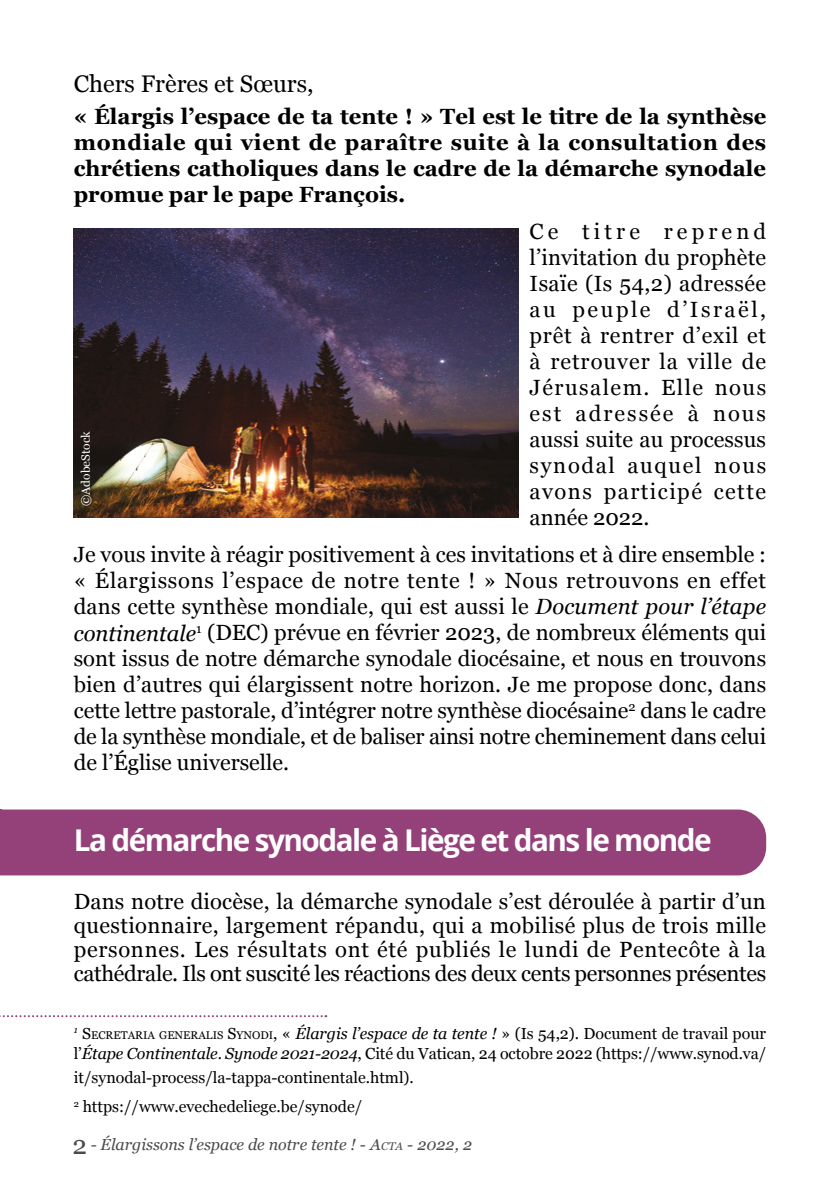
<style>
.page{position:relative;width:840px;height:1191px;background:#fff}
.page>*{position:absolute;margin:0;border:0;box-sizing:border-box;transform-origin:0 0}
.t1{font:700 30px "Open Sans";letter-spacing:-.05em;color:#fff}
.t2{font:24px "Georgia";color:#000}
.t3{font:22px/26px "Georgia";letter-spacing:-.01em;color:#000;text-align:justify}
.t4{font:700 22px/26px "Georgia";color:#000;text-align:justify}
.t5{font:16px/20px "Georgia";color:#000}
.t6{font:italic 16px "Georgia";color:#4a4a49}
.t7{font:12px "Georgia";color:#fff}
.s1{font-style:italic}
.s2{font-style:inherit}
.s3{font-size:11.2px}
.s4{font-style:normal;font-size:26px}
</style>
<div class="page">
<div style="left:1px;top:809px;width:764px;height:66px;background:#954179"></div>
<svg style="left:0;top:1015px;width:326px;height:2px"></svg>
<img style="left:74px;top:228px;width:444px;height:289px">
<hr style="left:0;top:809px;width:1px;height:66px;background:#954179">
<p class="t2" style="left:74px;top:66px;width:241px">Chers Frères et Sœurs,</p>
<p class="t4" style="left:74px;top:103px;width:693px">« Élargis l’espace de ta tente ! » Tel est le titre de la synthèse mondiale qui vient de paraître suite à la consultation des chrétiens catholiques dans le cadre de la démarche synodale promue par le pape François.</p>
<p class="t3" style="left:529px;top:217px;width:238px">Ce titre reprend l’invitation du prophète Isaïe (Is 54,2) adressée au peuple d’Israël, prêt à rentrer d’exil et à retrouver la ville de Jérusalem. Elle nous est adressée à nous aussi suite au processus synodal auquel nous avons participé cette année 2022.</p>
<p class="t3" style="left:74px;top:541px;width:693px">Je vous invite à réagir positivement à ces invitations et à dire ensemble : « Élargissons l’espace de notre tente ! » Nous retrouvons en effet dans cette synthèse mondiale, qui est aussi le <span class="s1">Document pour l’étape continentale</span><sup>1</sup> (DEC) prévue en février 2023, de nombreux éléments qui sont issus de notre démarche synodale diocésaine, et nous en trouvons bien d’autres qui élargissent notre horizon. Je me propose donc, dans cette lettre pastorale, d’intégrer notre synthèse diocésaine<sup>2</sup> dans le cadre de la synthèse mondiale, et de baliser ainsi notre cheminement dans celui de l’Église universelle.</p>
<p class="t7" style="left:77px;top:506px;width:76px;rotate:-90deg">©AdobeStock</p>
<h1 class="t1" style="left:74px;top:819px;width:639px">La démarche synodale à Liège et dans le monde</h1>
<p class="t3" style="left:74px;top:888px;width:693px;line-height:24px">Dans notre diocèse, la démarche synodale s’est déroulée à partir d’un questionnaire, largement répandu, qui a mobilisé plus de trois mille personnes. Les résultats ont été publiés le lundi de Pentecôte à la cathédrale. Ils ont suscité les réactions des deux cents personnes présentes</p>
<p class="t5" style="left:74px;top:1022px;width:693px"><sup>1</sup> <span class="s2">S</span><span class="s3">ECRETARIA GENERALIS</span> <span class="s2">S</span><span class="s3">YNODI</span>, « <span class="s1">Élargis l’espace de ta tente !</span> » (Is 54,2). Document de travail pour l’<span class="s1">Étape Continentale</span>. <span class="s1">Synode 2021-2024</span>, Cité du Vatican, 24 octobre 2022 (https://www.synod.va/</p>
<p class="t5" style="left:74px;top:1061px;width:341px;line-height:29.6px">it/synodal-process/la-tappa-continentale.html).<br><sup>2</sup> https://www.evechedeliege.be/synode/</p>
<p class="t6" style="left:72px;top:1132px;width:401px"><span class="s4">2</span> - Élargissons l’espace de notre tente ! - <span class="s2">A</span><span class="s3">cta</span> - 2022, 2</p>
</div>
